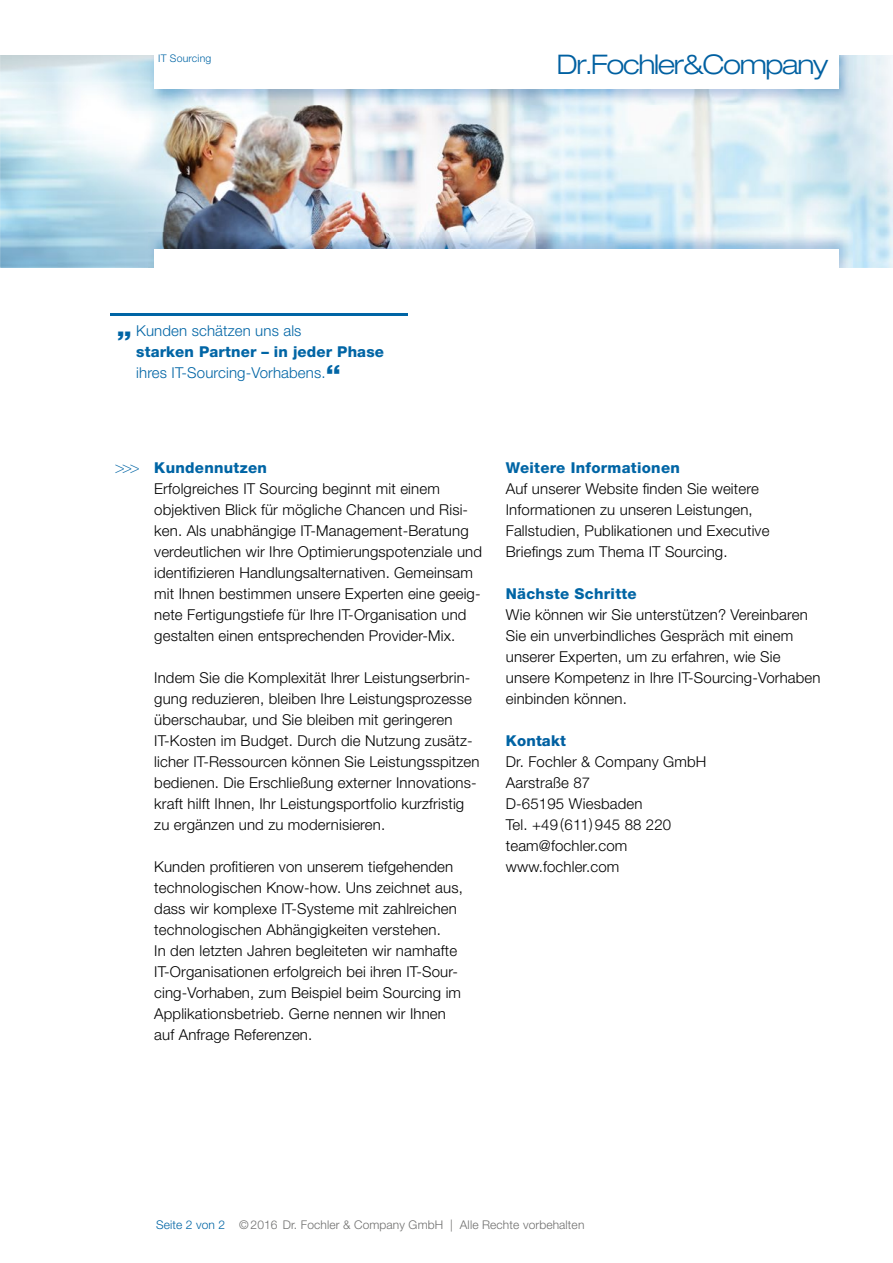
<style>
.page{position:relative;width:893px;height:1263px;background:#fff}
.page>*{position:absolute;margin:0;border:0;box-sizing:border-box;transform-origin:0 0}
.t1{font:300 expanded 27.15px "Helvetica Neue";letter-spacing:-.05em;color:#0060a1}
.t2{font:100 16.5px "Helvetica Neue LT Pro";color:#0065a5}
.t3{font:300 15px/21px "Helvetica Neue LT Pro";letter-spacing:.01em;color:#000}
.t4{font:300 15px/21px "Helvetica Neue LT Pro";letter-spacing:.01em;color:#0065a5}
.t5{font:800 15px "Helvetica Neue LT Pro";letter-spacing:.02em;color:#0065a5}
.t6{font:300 12px "Helvetica Neue LT Pro";letter-spacing:.01em;color:#6f6f6e}
.t7{font:300 10.5px "Helvetica Neue LT Pro";letter-spacing:.02em;color:#0065a5}
.s1{font-weight:800;font-stretch:expanded;font-size:22.5px}
.s2{font-weight:800}
.s3{font-weight:800;color:#0065a5}
.s4{font-weight:800;color:#0060a1}
.s5{color:#0065a5}
</style>
<div class="page">
<img style="left:0;top:55px;width:893px;height:213px">
<img style="left:149px;top:232px;width:703px;height:36px">
<div style="left:154px;top:249px;width:685px;height:28px;background:#fff"></div>
<img style="left:150px;top:55px;width:703px;height:50px">
<div style="left:154px;top:47px;width:685px;height:41px;background:#fff"></div>
<hr style="left:110px;top:313px;width:297px;height:3px;background:#0065a5">
<p class="t7" style="left:158px;top:51px;width:55px">IT Sourcing</p>
<h1 class="t1" style="left:557px;top:48px;width:273px">Dr.Fochler&amp;Company</h1>
<p class="t4" style="left:136px;top:320px;width:249px;text-indent:-19px"><span class="s1">„</span> Kunden schätzen uns als<br><span class="s2">starken Partner – in jeder Phase </span>ihres IT-Sourcing-Vorhabens.<span class="s1">“</span></p>
<p class="t2" style="left:115px;top:457px;width:27px">&gt;&gt;&gt;</p>
<p class="t5" style="left:154px;top:458px;width:114px">Kundennutzen</p>
<p class="t3" style="left:154px;top:477px;width:329px">Erfolgreiches IT Sourcing beginnt mit einem objektiven Blick für mögliche Chancen und Risi&shy;ken. Als unabhängige IT-Management-Beratung verdeutlichen wir Ihre Optimierungspotenziale und identifizieren Handlungsalternativen. Gemeinsam mit Ihnen bestimmen unsere Experten eine geeig&shy;nete Fertigungstiefe für Ihre IT-Organisation und gestalten einen entsprechenden Provider-Mix.</p>
<p class="t3" style="left:154px;top:666px;width:327px">Indem Sie die Komplexität Ihrer Leistungserbrin&shy;gung reduzieren, bleiben Ihre Leistungsprozesse überschaubar, und Sie bleiben mit geringeren IT-Kosten im Budget. Durch die Nutzung zusätz&shy;licher IT-Ressourcen können Sie Leistungsspitzen bedienen. Die Erschließung externer Innovations&shy;kraft hilft Ihnen, Ihr Leistungsportfolio kurzfristig zu ergänzen und zu modernisieren.</p>
<p class="t3" style="left:154px;top:855px;width:310px">Kunden profitieren von unserem tiefgehenden technologischen Know-how. Uns zeichnet aus, dass wir komplexe IT-Systeme mit zahlreichen technologischen Abhängigkeiten verstehen.<br>In den letzten Jahren begleiteten wir namhafte IT-Organisationen erfolgreich bei ihren IT-Sour&shy;cing-Vorhaben, zum Beispiel beim Sourcing im Applikationsbetrieb. Gerne nennen wir Ihnen auf Anfrage Referenzen.</p>
<p class="t5" style="left:506px;top:458px;width:176px">Weitere Informationen</p>
<p class="t3" style="left:506px;top:477px;width:265px">Auf unserer Website finden Sie weitere Informationen zu unseren Leistungen, Fallstudien, Publikationen und Executive Briefings zum Thema IT Sourcing.</p>
<p class="t5" style="left:506px;top:584px;width:132px">Nächste Schritte</p>
<p class="t3" style="left:506px;top:603px;width:316px">Wie können wir Sie unterstützen? Vereinbaren Sie ein unverbindliches Gespräch mit einem unserer Experten, um zu erfahren, wie Sie unsere Kompetenz in Ihre IT-Sourcing-Vorhaben einbinden können.</p>
<p class="t3" style="left:506px;top:729px;width:202px"><span class="s3">K</span><span class="s4">ontakt<br></span>Dr. Fochler &amp; Company GmbH<br>Aarstraße 87<br>D-65195 Wiesbaden<br>Tel. +49 (611) 945 88 220 team@fochler.com www.fochler.com</p>
<p class="t6" style="left:156px;top:1217px;width:430px"><span class="s5">Seite 2 von 2</span> © 2016 Dr. Fochler &amp; Company GmbH | Alle Rechte vorbehalten</p>
</div>
